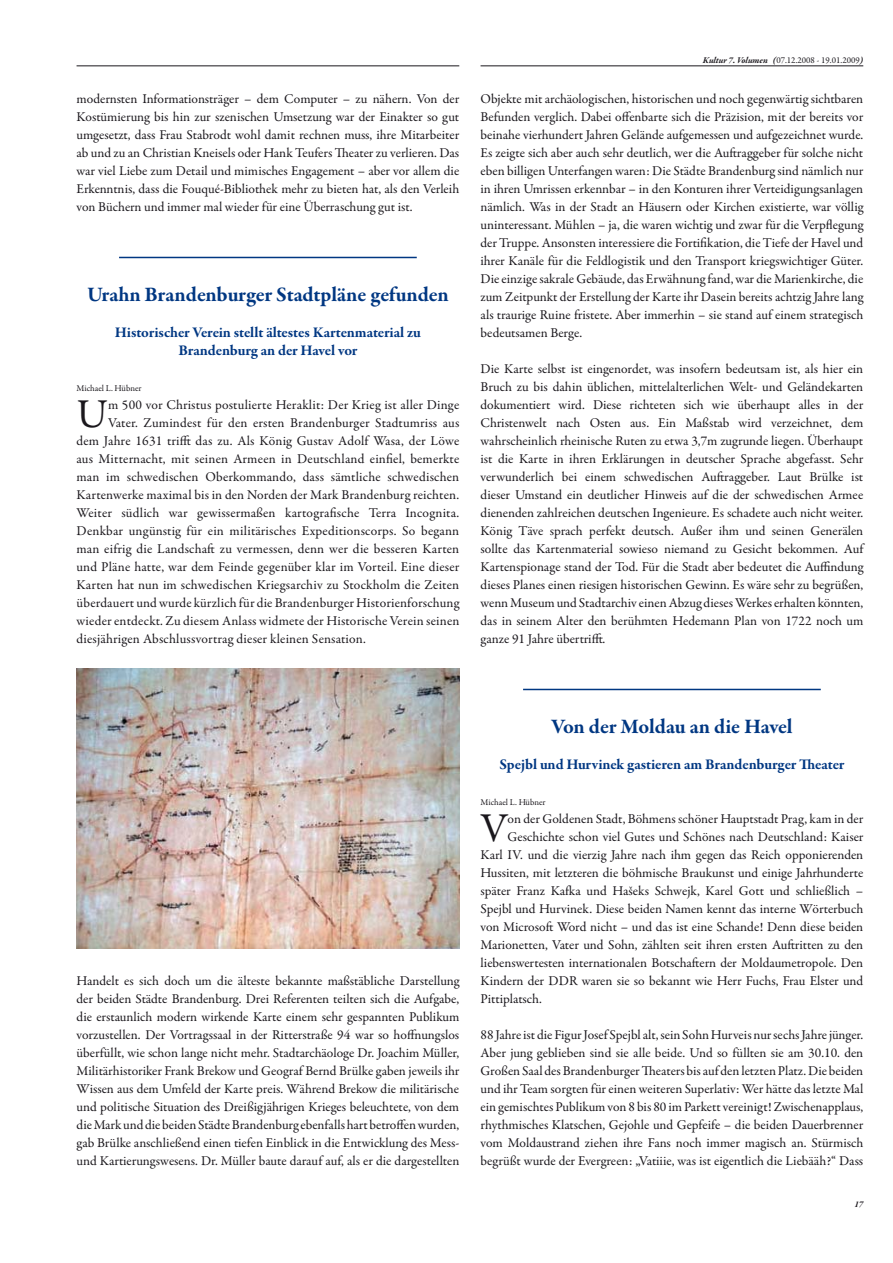
<style>
.page{position:relative;width:893px;height:1263px;background:#fff}
.page>*{position:absolute;margin:0;border:0;box-sizing:border-box;transform-origin:0 0}
.t1{font:41.25px "Garamond Premr Pro";color:#1a171c}
.t2{font:700 21px "Garamond Premr Pro";letter-spacing:-.005em;color:#003782}
.t3{font:700 15px/18px "Garamond Premr Pro";letter-spacing:-.01em;color:#003782;text-align:center}
.t4{font:13.5px/18px "Garamond Premr Pro";letter-spacing:.005em;color:#1a171c;text-align:justify}
.t5{font:9px "Garamond Premr Pro";color:#1a171c}
.t6{font:italic 700 9px "Garamond Premr Pro";color:#1a171c}
.s1{font-weight:700;font-style:italic}
</style>
<div class="page">
<hr style="left:77px;top:65px;width:382px;height:1px;background:#1a171c">
<hr style="left:480px;top:65px;width:383px;height:1px;background:#1a171c">
<hr style="left:119px;top:257px;width:298px;height:1px;background:#003782">
<hr style="left:523px;top:689px;width:298px;height:1px;background:#003782">
<img style="left:77px;top:668px;width:382px;height:281px">
<p class="t4" style="left:77px;top:91px;width:384px">modernsten Informationsträger – dem Computer – zu nähern. Von der Kostümierung bis hin zur szenischen Umsetzung war der Einakter so gut umgesetzt, dass Frau Stabrodt wohl damit rechnen muss, ihre Mitarbeiter ab und zu an Christian Kneisels oder Hank Teufers Theater zu verlieren. Das war viel Liebe zum Detail und mimisches Engagement – aber vor allem die Erkenntnis, dass die Fouqué-Bibliothek mehr zu bieten hat, als den Verleih von Büchern und immer mal wieder für eine Überraschung gut ist.</p>
<h2 class="t2" style="left:87px;top:286px;width:363px">Urahn Brandenburger Stadtpläne gefunden</h2>
<p class="t3" style="left:115px;top:324px;width:308px">Historischer Verein stellt ältestes Kartenmaterial zu<br>Brandenburg an der Havel vor</p>
<p class="t5" style="left:77px;top:384px;width:67px">Michael L. Hübner</p>
<h1 class="t1" style="left:77px;top:397px;width:33px">U</h1>
<p class="t4" style="left:108px;top:397px;width:353px">m 500 vor Christus postulierte Heraklit: Der Krieg ist aller Dinge</p>
<p class="t4" style="left:108px;top:415px;width:353px">Vater. Zumindest für den ersten Brandenburger Stadtumriss aus</p>
<p class="t4" style="left:77px;top:433px;width:384px">dem Jahre 1631 trifft das zu. Als König Gustav Adolf Wasa, der Löwe</p>
<p class="t4" style="left:77px;top:451px;width:384px">aus Mitternacht, mit seinen Armeen in Deutschland einfiel, bemerkte</p>
<p class="t4" style="left:77px;top:469px;width:384px">man im schwedischen Oberkommando, dass sämtliche schwedischen</p>
<p class="t4" style="left:77px;top:487px;width:384px">Kartenwerke maximal bis in den Norden der Mark Brandenburg reichten.</p>
<p class="t4" style="left:77px;top:505px;width:384px">Weiter südlich war gewissermaßen kartografische Terra Incognita.</p>
<p class="t4" style="left:77px;top:523px;width:384px">Denkbar ungünstig für ein militärisches Expeditionscorps. So begann</p>
<p class="t4" style="left:77px;top:541px;width:384px">man eifrig die Landschaft zu vermessen, denn wer die besseren Karten</p>
<p class="t4" style="left:77px;top:559px;width:384px">und Pläne hatte, war dem Feinde gegenüber klar im Vorteil. Eine dieser</p>
<p class="t4" style="left:77px;top:577px;width:384px">Karten hat nun im schwedischen Kriegsarchiv zu Stockholm die Zeiten</p>
<p class="t4" style="left:77px;top:595px;width:384px">überdauert und wurde kürzlich für die Brandenburger Historienforschung</p>
<p class="t4" style="left:77px;top:613px;width:384px">wieder entdeckt. Zu diesem Anlass widmete der Historische Verein seinen</p>
<p class="t4" style="left:77px;top:631px;width:291px">diesjährigen Abschlussvortrag dieser kleinen Sensation.</p>
<p class="t5" style="left:703px;top:56px;width:162px"><span class="s1">Kultur 7. Volumen (</span>07.12.2008 - 19.01.2009<span class="s1">)</span></p>
<p class="t4" style="left:480px;top:91px;width:384px">Objekte mit archäologischen, historischen und noch gegenwärtig sichtbaren Befunden verglich. Dabei offenbarte sich die Präzision, mit der bereits vor beinahe vierhundert Jahren Gelände aufgemessen und aufgezeichnet wurde.<br>Es zeigte sich aber auch sehr deutlich, wer die Auftraggeber für solche nicht eben billigen Unterfangen waren: Die Städte Brandenburg sind nämlich nur in ihren Umrissen erkennbar – in den Konturen ihrer Verteidigungsanlagen nämlich. Was in der Stadt an Häusern oder Kirchen existierte, war völlig uninteressant. Mühlen – ja, die waren wichtig und zwar für die Verpflegung der Truppe. Ansonsten interessiere die Fortifikation, die Tiefe der Havel und ihrer Kanäle für die Feldlogistik und den Transport kriegswichtiger Güter.<br>Die einzige sakrale Gebäude, das Erwähnung fand, war die Marienkirche, die zum Zeitpunkt der Erstellung der Karte ihr Dasein bereits achtzig Jahre lang als traurige Ruine fristete. Aber immerhin – sie stand auf einem strategisch bedeutsamen Berge.</p>
<p class="t4" style="left:480px;top:361px;width:384px">Die Karte selbst ist eingenordet, was insofern bedeutsam ist, als hier ein Bruch zu bis dahin üblichen, mittelalterlichen Welt- und Geländekarten dokumentiert wird. Diese richteten sich wie überhaupt alles in der Christenwelt nach Osten aus. Ein Maßstab wird verzeichnet, dem wahrscheinlich rheinische Ruten zu etwa 3,7m zugrunde liegen. Überhaupt ist die Karte in ihren Erklärungen in deutscher Sprache abgefasst. Sehr verwunderlich bei einem schwedischen Auftraggeber. Laut Brülke ist dieser Umstand ein deutlicher Hinweis auf die der schwedischen Armee dienenden zahlreichen deutschen Ingenieure. Es schadete auch nicht weiter.<br>König Täve sprach perfekt deutsch. Außer ihm und seinen Generälen sollte das Kartenmaterial sowieso niemand zu Gesicht bekommen. Auf Kartenspionage stand der Tod. Für die Stadt aber bedeutet die Auffindung dieses Planes einen riesigen historischen Gewinn. Es wäre sehr zu begrüßen, wenn Museum und Stadtarchiv einen Abzug dieses Werkes erhalten könnten, das in seinem Alter den berühmten Hedemann Plan von 1722 noch um ganze 91 Jahre übertrifft.</p>
<p class="t4" style="left:77px;top:973px;width:384px">Handelt es sich doch um die älteste bekannte maßstäbliche Darstellung der beiden Städte Brandenburg. Drei Referenten teilten sich die Aufgabe, die erstaunlich modern wirkende Karte einem sehr gespannten Publikum vorzustellen. Der Vortragssaal in der Ritterstraße 94 war so hoffnungslos überfüllt, wie schon lange nicht mehr. Stadtarchäologe Dr. Joachim Müller, Militärhistoriker Frank Brekow und Geograf Bernd Brülke gaben jeweils ihr Wissen aus dem Umfeld der Karte preis. Während Brekow die militärische und politische Situation des Dreißigjährigen Krieges beleuchtete, von dem die Mark und die beiden Städte Brandenburg ebenfalls hart betroffen wurden, gab Brülke anschließend einen tiefen Einblick in die Entwicklung des Mess&shy;und Kartierungswesens. Dr. Müller baute darauf auf, als er die dargestellten</p>
<h2 class="t2" style="left:551px;top:718px;width:243px">Von der Moldau an die Havel</h2>
<p class="t3" style="left:499px;top:756px;width:346px">Spejbl und Hurvinek gastieren am Brandenburger Theater</p>
<p class="t5" style="left:480px;top:798px;width:67px">Michael L. Hübner</p>
<h1 class="t1" style="left:480px;top:811px;width:29px">V</h1>
<p class="t4" style="left:508px;top:811px;width:357px">on der Goldenen Stadt, Böhmens schöner Hauptstadt Prag, kam in der</p>
<p class="t4" style="left:508px;top:829px;width:357px">Geschichte schon viel Gutes und Schönes nach Deutschland: Kaiser</p>
<p class="t4" style="left:480px;top:847px;width:384px">Karl IV. und die vierzig Jahre nach ihm gegen das Reich opponierenden</p>
<p class="t4" style="left:480px;top:865px;width:384px">Hussiten, mit letzteren die böhmische Braukunst und einige Jahrhunderte</p>
<p class="t4" style="left:480px;top:883px;width:384px">später Franz Kafka und Hašeks Schwejk, Karel Gott und schließlich –</p>
<p class="t4" style="left:480px;top:901px;width:384px">Spejbl und Hurvinek. Diese beiden Namen kennt das interne Wörterbuch</p>
<p class="t4" style="left:480px;top:919px;width:384px">von Microsoft Word nicht – und das ist eine Schande! Denn diese beiden</p>
<p class="t4" style="left:480px;top:937px;width:384px">Marionetten, Vater und Sohn, zählten seit ihren ersten Auftritten zu den</p>
<p class="t4" style="left:480px;top:955px;width:384px">liebenswertesten internationalen Botschaftern der Moldaumetropole. Den</p>
<p class="t4" style="left:480px;top:973px;width:384px">Kindern der DDR waren sie so bekannt wie Herr Fuchs, Frau Elster und</p>
<p class="t4" style="left:480px;top:991px;width:63px">Pittiplatsch.</p>
<p class="t4" style="left:480px;top:1027px;width:384px">88 Jahre ist die Figur Josef Spejbl alt, sein Sohn Hurveis nur sechs Jahre jünger.<br>Aber jung geblieben sind sie alle beide. Und so füllten sie am 30.10. den Großen Saal des Brandenburger Theaters bis auf den letzten Platz. Die beiden und ihr Team sorgten für einen weiteren Superlativ: Wer hätte das letzte Mal ein gemischtes Publikum von 8 bis 80 im Parkett vereinigt! Zwischenapplaus, rhythmisches Klatschen, Gejohle und Gepfeife – die beiden Dauerbrenner vom Moldaustrand ziehen ihre Fans noch immer magisch an. Stürmisch begrüßt wurde der Evergreen: „Vatiiie, was ist eigentlich die Liebääh?“ Dass</p>
<p class="t6" style="left:854px;top:1201px;width:10px">17</p>
</div>
